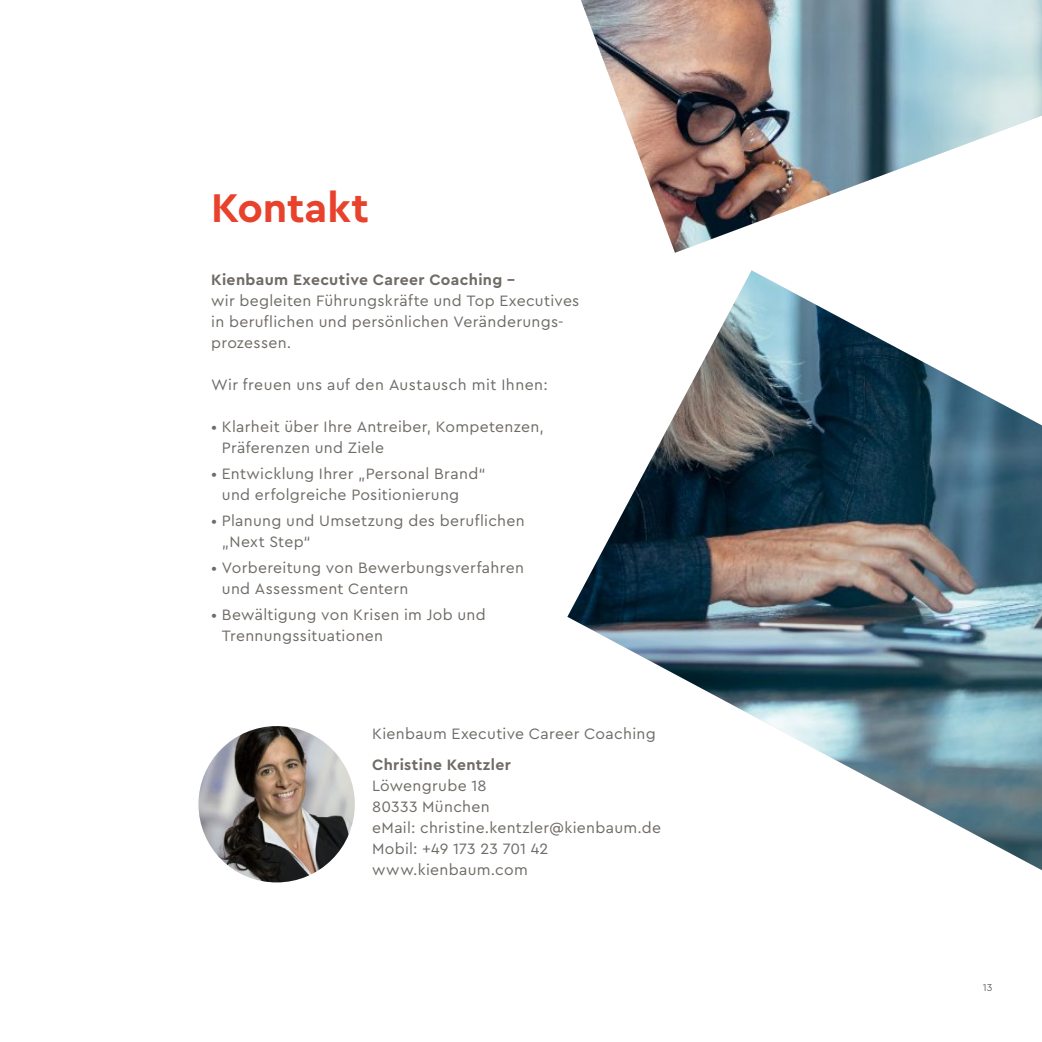
<style>
.page{position:relative;width:1042px;height:1042px;background:#fff}
.page>*{position:absolute;margin:0;border:0;box-sizing:border-box;transform-origin:0 0}
.t1{font:700 42px "Cera Pro";color:#e8412c}
.t2{font:15.75px/21px "Cera Pro";letter-spacing:.02em;color:#6f6b66}
.t3{font:700 15.75px "Cera Pro";letter-spacing:.025em;color:#6f6b66}
.t4{font:10.5px "Cera Pro";color:#6f6b66}
</style>
<div class="page">
<img style="left:567px;top:0;width:475px;height:870px">
<img style="left:198px;top:726px;width:157px;height:156px;border-radius:78px">
<h1 class="t1" style="left:211px;top:180px;width:159px">Kontakt</h1>
<p class="t3" style="left:211px;top:269px;width:305px">Kienbaum Executive Career Coaching –</p>
<p class="t2" style="left:211px;top:289px;width:370px">wir begleiten Führungskräfte und Top Executives in beruflichen und persönlichen Veränderungs&shy;prozessen.</p>
<p class="t2" style="left:211px;top:373px;width:338px">Wir freuen uns auf den Austausch mit Ihnen:</p>
<p class="t2" style="left:222px;top:415px;width:323px;text-indent:-11px">• Klarheit über Ihre Antreiber, Kompetenzen,<br>Präferenzen und Ziele</p>
<p class="t2" style="left:222px;top:462px;width:265px;text-indent:-11px">• Entwicklung Ihrer „Personal Brand“ und erfolgreiche Positionierung</p>
<p class="t2" style="left:222px;top:509px;width:304px;text-indent:-11px">• Planung und Umsetzung des beruflichen „Next Step“</p>
<p class="t2" style="left:222px;top:556px;width:303px;text-indent:-11px">• Vorbereitung von Bewerbungsverfahren und Assessment Centern</p>
<p class="t2" style="left:222px;top:603px;width:265px;text-indent:-11px">• Bewältigung von Krisen im Job und<br>Trennungssituationen</p>
<p class="t2" style="left:372px;top:722px;width:285px">Kienbaum Executive Career Coaching</p>
<p class="t3" style="left:372px;top:754px;width:140px">Christine Kentzler</p>
<p class="t2" style="left:372px;top:774px;width:291px">Löwengrube 18<br>80333 München<br>eMail: christine.kentzler@kienbaum.de<br>Mobil: +49 173 23 701 42 www.kienbaum.com</p>
<p class="t4" style="left:982px;top:980px;width:11px">13</p>
</div>
